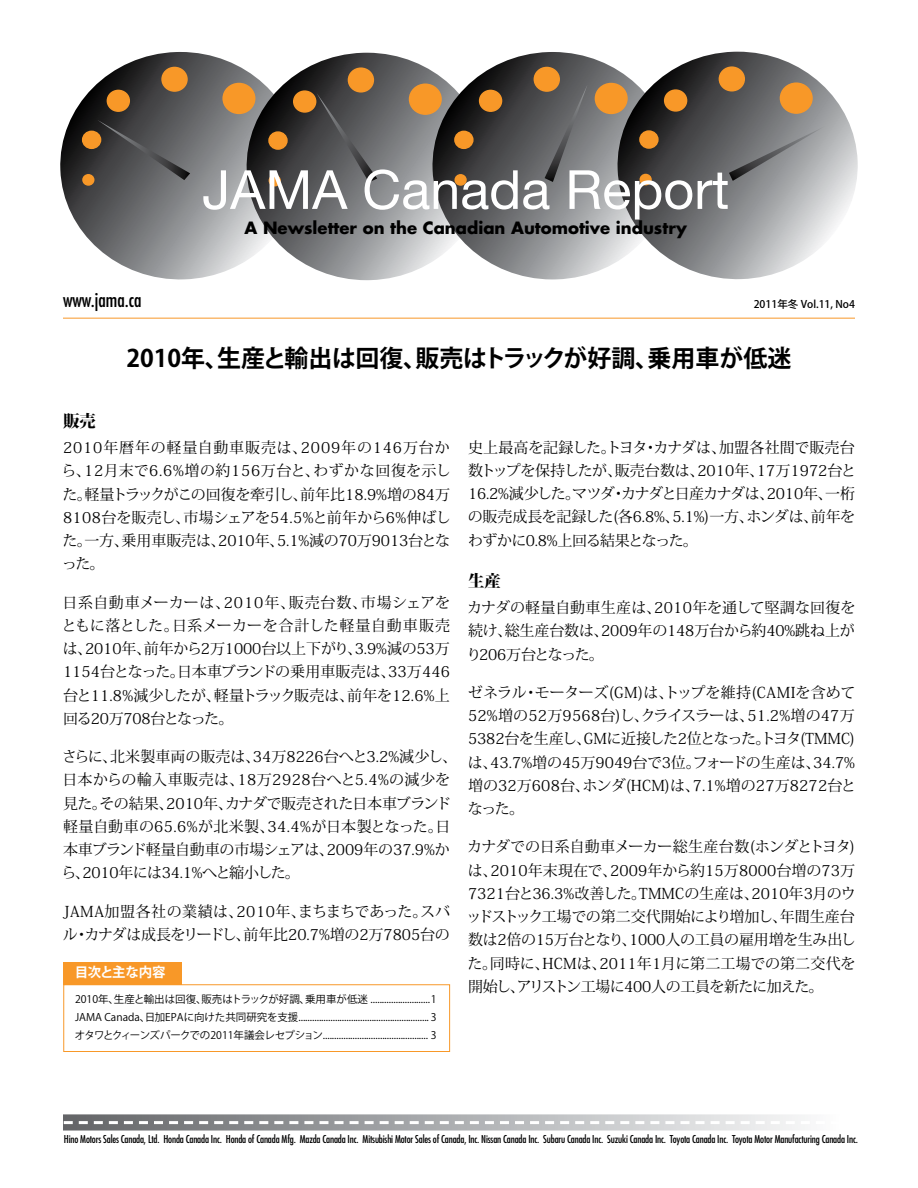
<style>
.page{position:relative;width:918px;height:1188px;background:#fff}
.page>*{position:absolute;margin:0;border:0;box-sizing:border-box;transform-origin:0 0}
.t1{font:54px "Helvetica Neue";color:#fff}
.t2{font:700 24px "Koz Go Std";color:#000}
.t3{font:condensed 19.5px "Futura";color:#000}
.t4{font:700 16.5px "Futura";color:#000}
.t5{font:800 16.5px "Koz Min Std";color:#000}
.t6{font:15px/23.2px "Koz Min Std";letter-spacing:-.005em;color:#000;text-align:justify}
.t7{font:700 13.5px "Koz Go Std";letter-spacing:-.02em;color:#fff}
.t8{font:condensed 10.65px "Futura";letter-spacing:-.015em;color:#000}
.t9{font:10.5px/18px "Koz Go Std";letter-spacing:-.01em;color:#000;text-align:justify}
.t10{font:500 10.5px "Koz Go Std";color:#000}
</style>
<div class="page">
<svg style="left:60px;top:52px;width:184px;height:228px"></svg>
<div style="left:223px;top:84px;width:32px;height:29px;background:#f89828;border-radius:50%"></div>
<div style="left:222px;top:83px;width:33px;height:31px;border:2px solid #f89828;border-radius:50%"></div>
<div style="left:162px;top:67px;width:25px;height:24px;background:#f89828;border-radius:50%"></div>
<div style="left:161px;top:67px;width:27px;height:25px;border:2px solid #f89828;border-radius:50%"></div>
<div style="left:107px;top:90px;width:22px;height:21px;background:#f89828;border-radius:50%"></div>
<div style="left:107px;top:90px;width:23px;height:22px;border:2px solid #f89828;border-radius:50%"></div>
<div style="left:83px;top:131px;width:18px;height:17px;background:#f89828;border-radius:50%"></div>
<div style="left:82px;top:131px;width:19px;height:18px;border:2px solid #f89828;border-radius:50%"></div>
<div style="left:83px;top:175px;width:11px;height:10px;background:#f89828;border-radius:50%"></div>
<div style="left:82px;top:174px;width:12px;height:12px;border:2px solid #f89828;border-radius:50%"></div>
<svg style="left:97px;top:120px;width:93px;height:60px;background:#515051"></svg>
<svg style="left:244px;top:53px;width:186px;height:227px;background:#848485"></svg>
<div style="left:410px;top:84px;width:31px;height:30px;background:#f89828;border-radius:50%"></div>
<div style="left:409px;top:84px;width:33px;height:31px;border:2px solid #f89828;border-radius:50%"></div>
<div style="left:348px;top:68px;width:25px;height:24px;background:#f89828;border-radius:50%"></div>
<div style="left:348px;top:67px;width:26px;height:26px;border:2px solid #f89828;border-radius:50%"></div>
<div style="left:294px;top:91px;width:22px;height:21px;background:#f89828;border-radius:50%"></div>
<div style="left:293px;top:90px;width:23px;height:23px;border:2px solid #f89828;border-radius:50%"></div>
<div style="left:269px;top:132px;width:18px;height:17px;background:#f89828;border-radius:50%"></div>
<div style="left:268px;top:131px;width:20px;height:19px;border:2px solid #f89828;border-radius:50%"></div>
<div style="left:269px;top:176px;width:11px;height:10px;background:#f89828;border-radius:50%"></div>
<div style="left:269px;top:175px;width:12px;height:11px;border:2px solid #f89828;border-radius:50%"></div>
<svg style="left:317px;top:93px;width:60px;height:89px;background:#545557"></svg>
<svg style="left:430px;top:52px;width:185px;height:227px;background:#808081"></svg>
<div style="left:595px;top:84px;width:32px;height:29px;background:#f89828;border-radius:50%"></div>
<div style="left:595px;top:83px;width:33px;height:31px;border:2px solid #f89828;border-radius:50%"></div>
<div style="left:534px;top:67px;width:25px;height:24px;background:#f89828;border-radius:50%"></div>
<div style="left:534px;top:67px;width:26px;height:25px;border:2px solid #f89828;border-radius:50%"></div>
<div style="left:480px;top:90px;width:22px;height:21px;background:#f89828;border-radius:50%"></div>
<div style="left:479px;top:90px;width:23px;height:22px;border:2px solid #f89828;border-radius:50%"></div>
<div style="left:455px;top:131px;width:18px;height:17px;background:#f89828;border-radius:50%"></div>
<div style="left:454px;top:131px;width:20px;height:18px;border:2px solid #f89828;border-radius:50%"></div>
<div style="left:455px;top:175px;width:11px;height:10px;background:#f89828;border-radius:50%"></div>
<div style="left:454px;top:174px;width:13px;height:12px;border:2px solid #f89828;border-radius:50%"></div>
<svg style="left:545px;top:84px;width:43px;height:98px;background:#6b6a6a"></svg>
<svg style="left:615px;top:52px;width:243px;height:228px"></svg>
<div style="left:780px;top:83px;width:32px;height:30px;background:#f89828;border-radius:50%"></div>
<div style="left:780px;top:82px;width:33px;height:32px;border:2px solid #f89828;border-radius:50%"></div>
<div style="left:719px;top:67px;width:25px;height:24px;background:#f89828;border-radius:50%"></div>
<div style="left:719px;top:66px;width:26px;height:26px;border:2px solid #f89828;border-radius:50%"></div>
<div style="left:665px;top:90px;width:22px;height:21px;background:#f89828;border-radius:50%"></div>
<div style="left:664px;top:89px;width:23px;height:23px;border:2px solid #f89828;border-radius:50%"></div>
<div style="left:640px;top:131px;width:18px;height:17px;background:#f89828;border-radius:50%"></div>
<div style="left:639px;top:130px;width:20px;height:19px;border:2px solid #f89828;border-radius:50%"></div>
<div style="left:640px;top:175px;width:11px;height:10px;background:#f89828;border-radius:50%"></div>
<div style="left:640px;top:174px;width:12px;height:11px;border:2px solid #f89828;border-radius:50%"></div>
<svg style="left:729px;top:126px;width:96px;height:55px;background:#858789"></svg>
<svg style="left:66px;top:1117px;width:739px;height:11px;background:#aaacae"></svg>
<div style="left:63px;top:1114px;width:793px;height:17px;border:2px solid #fff"></div>
<svg style="left:64px;top:1121px;width:791px;height:3px"></svg>
<div style="left:63px;top:962px;width:118px;height:23px;background:#f89828"></div>
<div style="left:63px;top:984px;width:387px;height:68px;border:1px solid #f89828"></div>
<hr style="left:63px;top:318px;width:792px;height:1px;background:#f89828">
<h1 class="t1" style="left:202px;top:157px;width:529px">JAMA Canada Report</h1>
<p class="t4" style="left:245px;top:217px;width:444px">A Newsletter on the Canadian Automotive industry</p>
<h3 class="t3" style="left:63px;top:287px;width:80px">www.jama.ca</h3>
<p class="t10" style="left:754px;top:298px;width:103px">2011年冬 Vol.11, No4</p>
<h2 class="t2" style="left:126px;top:343px;width:667px">2010年、生産と輸出は回復、販売はトラックが好調、乗用車が低迷</h2>
<p class="t5" style="left:63px;top:410px;width:34px">販売</p>
<p class="t6" style="left:62px;top:436px;width:391px">2010年暦年の軽量自動車販売は、2009年の146万台から、12月末で6.6%増の約156万台と、わずかな回復を示した。軽量トラックがこの回復を牽引し、前年比18.9%増の84万8108台を販売し、市場シェアを54.5%と前年から6%伸ばした。一方、乗用車販売は、2010年、5.1%減の70万9013台となった。</p>
<p class="t6" style="left:61px;top:591px;width:390px">日系自動車メーカーは、2010年、販売台数、市場シェアをともに落とした。日系メーカーを合計した軽量自動車販売は、2010年、前年から2万1000台以上下がり、3.9%減の53万1154台となった。日本車ブランドの乗用車販売は、33万446台と11.8%減少したが、軽量トラック販売は、前年を12.6%上回る20万708台となった。</p>
<p class="t6" style="left:62px;top:745px;width:397px;text-align:left">さらに、北米製車両の販売は、34万8226台へと3.2%減少し、日本からの輸入車販売は、18万2928台へと5.4%の減少を見た。その結果、2010年、カナダで販売された日本車ブランド軽量自動車の65.6%が北米製、34.4%が日本製となった。日本車ブランド軽量自動車の市場シェアは、2009年の37.9%から、2010年には34.1%へと縮小した。</p>
<p class="t6" style="left:63px;top:900px;width:389px">JAMA加盟各社の業績は、2010年、まちまちであった。スバル・カナダは成長をリードし、前年比20.7%増の2万7805台の</p>
<p class="t7" style="left:75px;top:964px;width:92px">目次と主な内容</p>
<p class="t9" style="left:75px;top:990px;width:363px">2010年、生産と輸出は回復、販売はトラックが好調、乗用車が低迷 ..........................1<br>JAMA Canada、日加EPAに向けた共同研究を支援......................................................... 3オタワとクィーンズパークでの2011年議会レセプション.............................................. 3</p>
<p class="t6" style="left:468px;top:436px;width:390px">史上最高を記録した。トヨタ･カナダは、加盟各社間で販売台数トップを保持したが、販売台数は、2010年、17万1972台と16.2%減少した。マツダ･カナダと日産カナダは、2010年、一桁の販売成長を記録した(各6.8%、5.1%)一方、ホンダは、前年をわずかに0.8%上回る結果となった。</p>
<p class="t5" style="left:468px;top:570px;width:34px">生産</p>
<p class="t6" style="left:466px;top:596px;width:391px">カナダの軽量自動車生産は、2010年を通して堅調な回復を続け、総生産台数は、2009年の148万台から約40%跳ね上がり206万台となった。</p>
<p class="t6" style="left:468px;top:681px;width:390px">ゼネラル･モーターズ(GM)は、トップを維持(CAMIを含めて52%増の52万9568台)し、クライスラーは、51.2%増の47万5382台を生産し、GMに近接した2位となった。トヨタ(TMMC)は、43.7%増の45万9049台で3位。フォードの生産は、34.7%増の32万608台、ホンダ(HCM)は、7.1%増の27万8272台となった。</p>
<p class="t6" style="left:467px;top:835px;width:391px">カナダでの日系自動車メーカー総生産台数(ホンダとトヨタ)は、2010年末現在で、2009年から約15万8000台増の73万7321台と36.3%改善した。TMMCの生産は、2010年3月のウッドストック工場での第二交代開始により増加し、年間生産台数は2倍の15万台となり、1000人の工員の雇用増を生み出した。同時に、HCMは、2011年1月に第二工場での第二交代を開始し、アリストン工場に400人の工員を新たに加えた。</p>
<p class="t8" style="left:64px;top:1132px;width:796px">Hino Motors Sales Canada, Ltd. Honda Canada Inc. Honda of Canada Mfg. Mazda Canada Inc. Mitsubishi Motor Sales of Canada, Inc. Nissan Canada Inc. Subaru Canada Inc. Suzuki Canada Inc. Toyota Canada Inc. Toyota Motor Manufacturing Canada Inc.</p>
</div>
